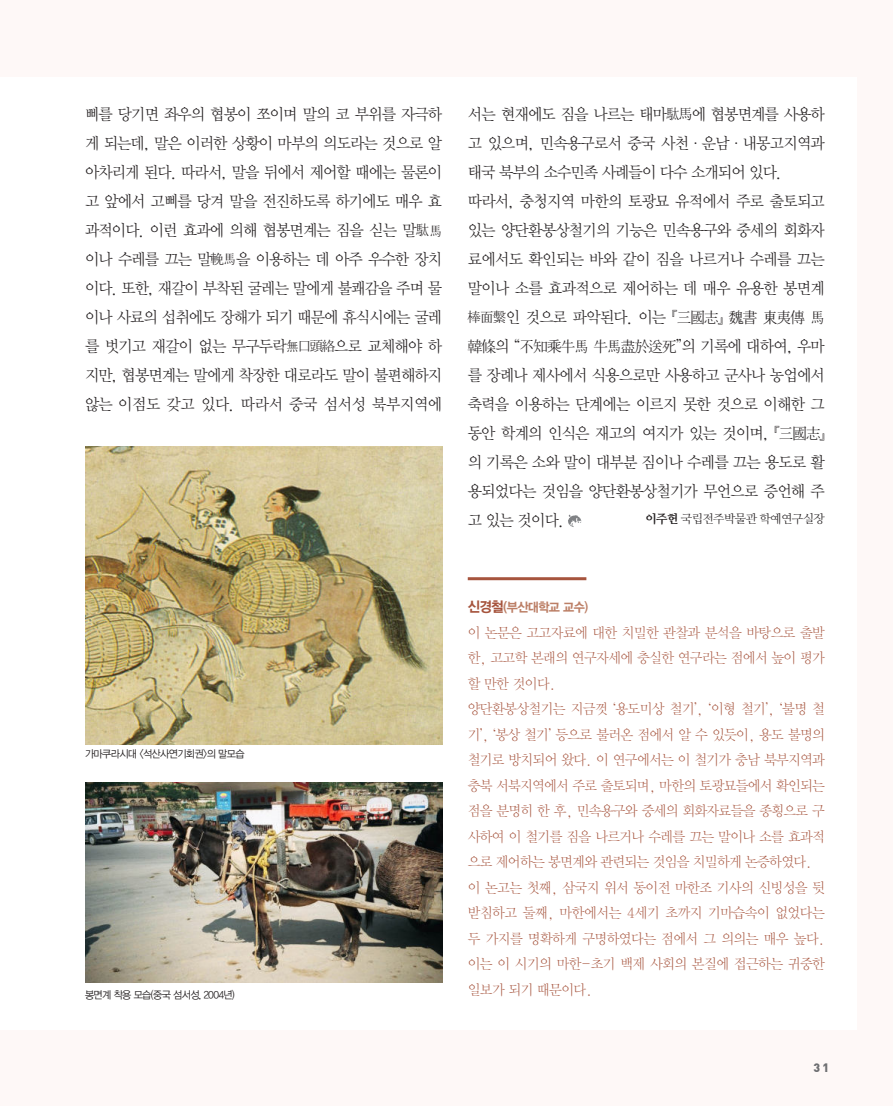
<style>
.page{position:relative;width:893px;height:1106px;background:#fef8f7}
.page>*{position:absolute;margin:0;border:0;box-sizing:border-box;transform-origin:0 0}
.t1{font:16.05px/29px "YDVY Mj O Std 12";letter-spacing:-.05em;color:#231f20;text-align:justify;scale:.95 1}
.t2{font:14.25px/25.5px "YDVY Mj O Std 115";letter-spacing:-.04em;color:#a6543d;scale:.95 1}
.t3{font:12.75px "YDVYGO Std 15";letter-spacing:-.05em;color:#bc7f66;scale:.95 1}
.t4{font:12px "Nanum Myeongjo";letter-spacing:-.05em;color:#231f20}
.t5{font:12px "Dinbla";color:#6d6e71}
.t6{font:10.5px "YDVYGO Std 12";letter-spacing:-.06em;color:#231f20;scale:.95 1}
.s1{font-family:"N Sim Sun";font-size:14.25px}
.s2{font-size:14.25px}
.s3{font-weight:800}
.s4{font-size:14.25px;color:#a6543d}
</style>
<div class="page">
<div style="left:0;top:77px;width:857px;height:953px;background:#fff"></div>
<svg style="left:568px;top:514px;width:13px;height:13px"></svg>
<hr style="left:468px;top:577px;width:118px;height:3px;background:#a6543d">
<img style="left:85px;top:782px;width:357px;height:200px">
<img style="left:85px;top:446px;width:357px;height:298px">
<p class="t1" style="left:85px;top:100px;width:377px">삐를 당기면 좌우의 협봉이 쪼이며 말의 코 부위를 자극하 게 되는데, 말은 이러한 상황이 마부의 의도라는 것으로 알 아차리게 된다. 따라서, 말을 뒤에서 제어할 때에는 물론이 고 앞에서 고삐를 당겨 말을 전진하도록 하기에도 매우 효 과적이다. 이런 효과에 의해 협봉면계는 짐을 싣는 말<span class="s1">駄</span><span class="s2">馬</span>이나 수레를 끄는 말<span class="s2">輓馬</span>을 이용하는 데 아주 우수한 장치 이다. 또한, 재갈이 부착된 굴레는 말에게 불쾌감을 주며 물 이나 사료의 섭취에도 장해가 되기 때문에 휴식시에는 굴레 를 벗기고 재갈이 없는 무구두락<span class="s2">無口頭絡</span>으로 교체해야 하 지만, 협봉면계는 말에게 착장한 대로라도 말이 불편해하지 않는 이점도 갖고 있다. 따라서 중국 섬서성 북부지역에</p>
<p class="t1" style="left:468px;top:100px;width:377px;text-align:left">서는 현재에도 짐을 나르는 태마<span class="s1">駄馬</span>에 협봉면계를 사용하 고 있으며, 민속용구로서 중국 사천·운남·내몽고지역과 태국 북부의 소수민족 사례들이 다수 소개되어 있다. 따라서, 충청지역 마한의 토광묘 유적에서 주로 출토되고 있는 양단환봉상철기의 기능은 민속용구와 중세의 회화자 료에서도 확인되는 바와 같이 짐을 나르거나 수레를 끄는 말이나 소를 효과적으로 제어하는 데 매우 유용한 봉면계<span class="s2">棒面繫</span>인 것으로 파악된다. 이는 『三國志』 魏書 東夷傳 馬韓條의 “不知乘牛馬 牛馬盡於送死”의 기록에 대하여, 우마 를 장례나 제사에서 식용으로만 사용하고 군사나 농업에서 축력을 이용하는 단계에는 이르지 못한 것으로 이해한 그 동안 학계의 인식은 재고의 여지가 있는 것이며, 『三國志』의 기록은 소와 말이 대부분 짐이나 수레를 끄는 용도로 활 용되었다는 것임을 양단환봉상철기가 무언으로 증언해 주 고 있는 것이다.</p>
<p class="t4" style="left:645px;top:512px;width:181px"><span class="s3">이주헌</span> 국립전주박물관 학예연구실장</p>
<p class="t6" style="left:85px;top:748px;width:169px">가마쿠라시대 &lt;석산사연기회권&gt;의 말모습</p>
<p class="t6" style="left:85px;top:989px;width:159px">봉면계 착용 모습(중국 섬서성, 2004년)</p>
<p class="t3" style="left:468px;top:600px;width:129px"><span class="s4">신경철</span>(부산대학교 교수)</p>
<p class="t2" style="left:468px;top:620px;width:378px">이 논문은 고고자료에 대한 치밀한 관찰과 분석을 바탕으로 출발 한, 고고학 본래의 연구자세에 충실한 연구라는 점에서 높이 평가 할 만한 것이다.<br>양단환봉상철기는 지금껏 ‘용도미상 철기’, ‘이형 철기’, ‘불명 철 기’, ‘봉상 철기’ 등으로 불러온 점에서 알 수 있듯이, 용도 불명의 철기로 방치되어 왔다. 이 연구에서는 이 철기가 충남 북부지역과 충북 서북지역에서 주로 출토되며, 마한의 토광묘들에서 확인되는 점을 분명히 한 후, 민속용구와 중세의 회화자료들을 종횡으로 구 사하여 이 철기를 짐을 나르거나 수레를 끄는 말이나 소를 효과적 으로 제어하는 봉면계와 관련되는 것임을 치밀하게 논증하였다. 이 논고는 첫째, 삼국지 위서 동이전 마한조 기사의 신빙성을 뒷 받침하고 둘째, 마한에서는 4세기 초까지 기마습속이 없었다는 두 가지를 명확하게 구명하였다는 점에서 그 의의는 매우 높다. 이는 이 시기의 마한-초기 백제 사회의 본질에 접근하는 귀중한 일보가 되기 때문이다.</p>
<p class="t5" style="left:813px;top:1061px;width:17px">31</p>
</div>
